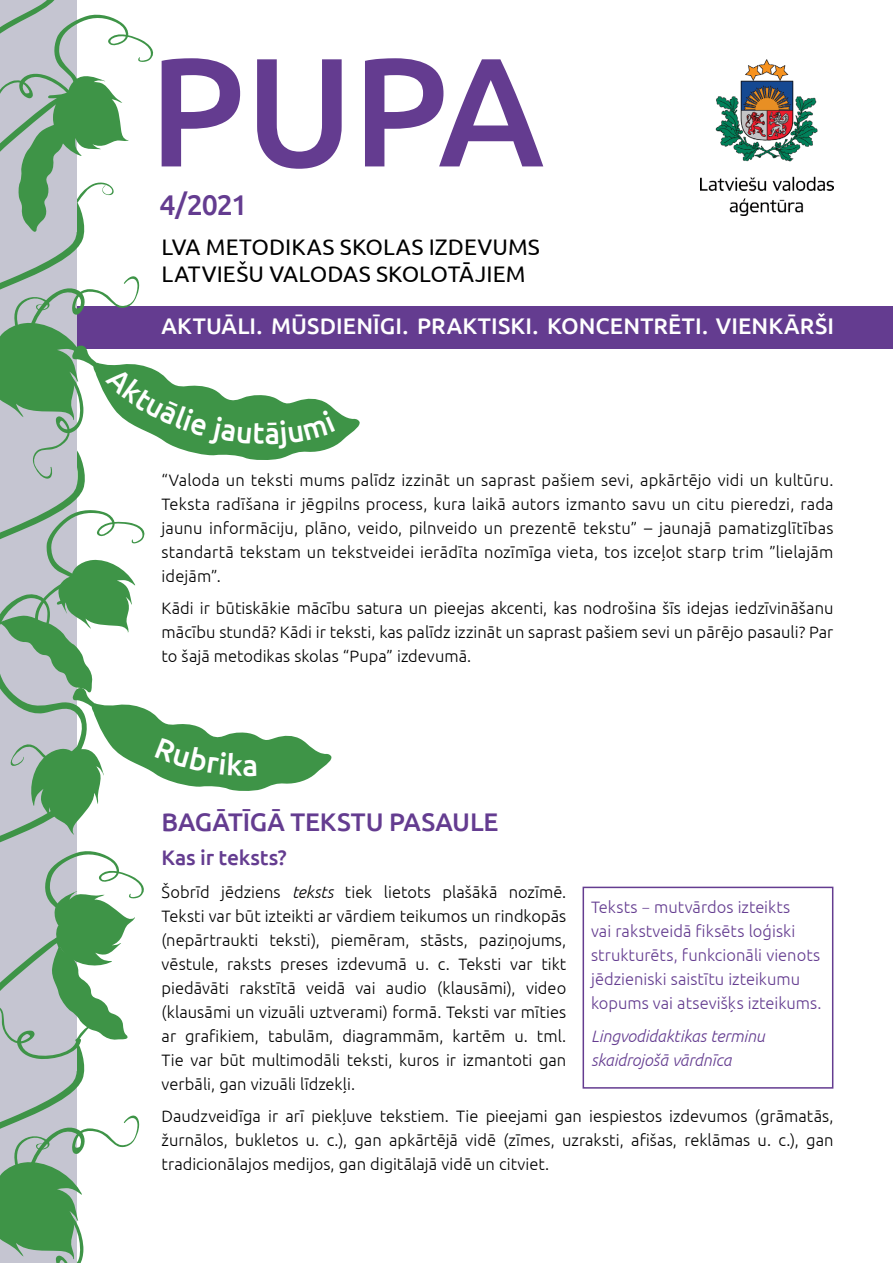
<style>
.page{position:relative;width:893px;height:1263px;background:#fff}
.page>*{position:absolute;margin:0;border:0;box-sizing:border-box;transform-origin:0 0}
.t1{font:500 154.5px "Ubuntu";color:#643c90}
.t2{font:500 28.5px "Ubuntu";color:#643c90}
.t3{font:500 25.5px "Ubuntu";letter-spacing:-.005em;color:#643c90}
.t4{font:500 22.65px "Ubuntu";letter-spacing:.01em;color:#fff}
.t5{font:22.5px/27px "Ubuntu";letter-spacing:.005em;color:#000}
.t6{font:500 21px "Ubuntu";letter-spacing:-.01em;color:#643c90}
.t7{font:300 16.5px/24px "Ubuntu";color:#000;text-align:justify}
.t8{font:300 16.5px/24px "Ubuntu";color:#643c90}
.t9{font:italic 300 16.5px/24px "Ubuntu";letter-spacing:-.01em;color:#643c90}
.s1{font-style:italic}
.s2{font-family:"FS Me"}
</style>
<div class="page">
<div style="left:0;top:306px;width:893px;height:42px;background:#643c90"></div>
<img style="left:701px;top:60px;width:132px;height:155px">
<div style="left:583px;top:887px;width:250px;height:202px;border:2px solid #643c90"></div>
<svg style="left:0;top:0;width:360px;height:1263px"></svg>
<h1 class="t1" style="left:149px;top:14px;width:397px">PUPA</h1>
<h2 class="t2" style="left:159px;top:186px;width:89px">4/2021</h2>
<h3 class="t5" style="left:162px;top:232px;width:380px">LVA METODIKAS SKOLAS IZDEVUMS<br>LATVIEŠU VALODAS SKOLOTĀJIEM</h3>
<h3 class="t4" style="left:162px;top:312px;width:674px">AKTUĀLI. MŪSDIENĪGI. PRAKTISKI. KONCENTRĒTI. VIENKĀRŠI</h3>
<p class="t7" style="left:162px;top:468px;width:673px">“Valoda un teksti mums palīdz izzināt un saprast pašiem sevi, apkārtējo vidi un kultūru.<br>Teksta radīšana ir jēgpilns process, kura laikā autors izmanto savu un citu pieredzi, rada jaunu informāciju, plāno, veido, pilnveido un prezentē tekstu” – jaunajā pamatizglītības standartā tekstam un tekstveidei ierādīta nozīmīga vieta, tos izceļot starp trim ”lielajām idejām”.</p>
<p class="t7" style="left:162px;top:596px;width:673px">Kādi ir būtiskākie mācību satura un pieejas akcenti, kas nodrošina šīs idejas iedzīvināšanu mācību stundā? Kādi ir teksti, kas palīdz izzināt un saprast pašiem sevi un pārējo pasauli? Par to šajā metodikas skolas “Pupa” izdevumā.</p>
<h3 class="t3" style="left:162px;top:806px;width:338px">BAGĀTĪGĀ TEKSTU PASAULE</h3>
<p class="t6" style="left:162px;top:844px;width:127px">Kas ir teksts?</p>
<p class="t7" style="left:162px;top:879px;width:406px">Šobrīd jēdziens <span class="s1">teksts</span> tiek lietots plašākā nozīmē.<br>Teksti var būt izteikti ar vārdiem teikumos un rindkopās (nepārtraukti teksti), piemēram, stāsts, paziņojums, vēstule, raksts preses izdevumā u. c. Teksti var tikt piedāvāti rakstītā veidā vai audio (klausāmi), video (klausāmi un vizuāli uztverami) formā. Teksti var mīties ar grafikiem, tabulām, diagrammām, kartēm u. tml.<br>Tie var būt multimodāli teksti, kuros ir izmantoti gan verbāli, gan vizuāli līdzekļi.</p>
<p class="t7" style="left:162px;top:1104px;width:673px">Daudzveidīga ir arī piekļuve tekstiem. Tie pieejami gan iespiestos izdevumos (grāmatās, žurnālos, bukletos u. c.), gan apkārtējā vidē (zīmes, uzraksti, afišas, reklāmas u. c.), gan tradicionālajos medijos, gan digitālajā vidē un citviet.</p>
<p class="t8" style="left:591px;top:895px;width:232px">Teksts <span class="s2">–</span> mutvārdos izteikts<br>vai rakstveidā fiksēts loģiski strukturēts, funkcionāli vienots jēdzieniski saistītu izteikumu kopums vai atsevišķs izteikums.</p>
<p class="t9" style="left:591px;top:1023px;width:175px">Lingvodidaktikas terminu skaidrojošā vārdnīca</p>
</div>
